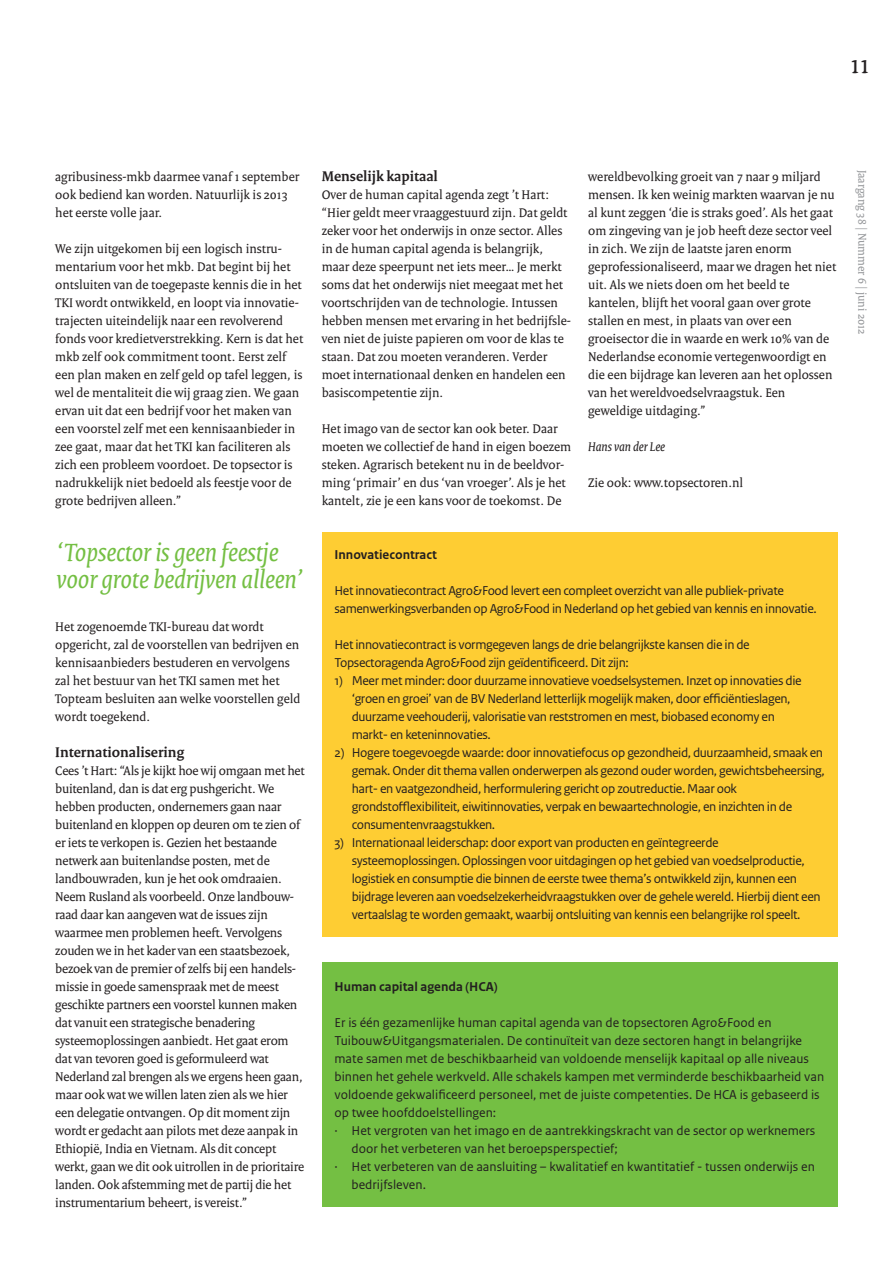
<style>
.page{position:relative;width:893px;height:1263px;background:#fff}
.page>*{position:absolute;margin:0;border:0;box-sizing:border-box;transform-origin:0 0}
.t1{font:italic 27px/27px "Rijksoverheid Serif";color:#74bf43}
.t2{font:27px "Rijksoverheid Serif";color:#231f20}
.t3{font:700 15px "Rijksoverheid Serif";color:#231f20}
.t4{font:13.5px/18px "Rijksoverheid Serif";color:#231f20}
.t5{font:13.5px/18px "Rijksoverheid Sans Text";letter-spacing:-.03em;color:#231f20}
.t6{font:13.5px "Rijksoverheid Sans Text";color:#231f20}
.t7{font:700 13.5px "Rijksoverheid Sans Text";color:#231f20}
.t8{font:italic 13.5px "Rijksoverheid Serif";color:#231f20}
.t9{font:12px "Rijksoverheid Serif";color:#939598}
</style>
<div class="page">
<div style="left:322px;top:532px;width:516px;height:405px;background:#fecd33"></div>
<div style="left:322px;top:962px;width:516px;height:245px;background:#74bf43"></div>
<h1 class="t2" style="left:850px;top:48px;width:21px">11</h1>
<p class="t4" style="left:55px;top:168px;width:246px">agribusiness-mkb daarmee vanaf 1 september ook bediend kan worden. Natuurlijk is 2013 het eerste volle jaar.</p>
<p class="t4" style="left:55px;top:240px;width:249px">We zijn uitgekomen bij een logisch instru&shy;mentarium voor het mkb. Dat begint bij het ontsluiten van de toegepaste kennis die in het TKI wordt ontwikkeld, en loopt via innovatie&shy;trajecten uiteindelijk naar een revolverend fonds voor kredietverstrekking. Kern is dat het mkb zelf ook commitment toont. Eerst zelf een plan maken en zelf geld op tafel leggen, is wel de mentaliteit die wij graag zien. We gaan ervan uit dat een bedrijf voor het maken van een voorstel zelf met een kennisaanbieder in zee gaat, maar dat het TKI kan faciliteren als zich een probleem voordoet. De topsector is nadrukkelijk niet bedoeld als feestje voor de grote bedrijven alleen.”</p>
<p class="t3" style="left:322px;top:167px;width:118px">Menselijk kapitaal</p>
<p class="t4" style="left:322px;top:186px;width:251px">Over de human capital agenda zegt ’t Hart: “Hier geldt meer vraaggestuurd zijn. Dat geldt zeker voor het onderwijs in onze sector. Alles in de human capital agenda is belangrijk, maar deze speerpunt net iets meer… Je merkt soms dat het onderwijs niet meegaat met het voortschrijden van de technologie. Intussen hebben mensen met ervaring in het bedrijfsle&shy;ven niet de juiste papieren om voor de klas te staan. Dat zou moeten veranderen. Verder moet internationaal denken en handelen een basiscompetentie zijn.</p>
<p class="t4" style="left:322px;top:420px;width:251px">Het imago van de sector kan ook beter. Daar moeten we collectief de hand in eigen boezem steken. Agrarisch betekent nu in de beeldvor&shy;ming ‘primair’ en dus ‘van vroeger’. Als je het kantelt, zie je een kans voor de toekomst. De</p>
<p class="t4" style="left:588px;top:168px;width:249px">wereldbevolking groeit van 7 naar 9 miljard mensen. Ik ken weinig markten waarvan je nu al kunt zeggen ‘die is straks goed’. Als het gaat om zingeving van je job heeft deze sector veel in zich. We zijn de laatste jaren enorm geprofessionaliseerd, maar we dragen het niet uit. Als we niets doen om het beeld te kantelen, blijft het vooral gaan over grote stallen en mest, in plaats van over een groeisector die in waarde en werk 10% van de Nederlandse economie vertegenwoordigt en die een bijdrage kan leveren aan het oplossen van het wereldvoedselvraagstuk. Een geweldige uitdaging.”</p>
<p class="t8" style="left:588px;top:439px;width:78px">Hans van der Lee</p>
<p class="t4" style="left:588px;top:474px;width:156px">Zie ook: www.topsectoren.nl</p>
<h1 class="t1" style="left:56px;top:538px;width:248px">‘Topsector is geen feestje voor grote bedrijven alleen’</h1>
<p class="t7" style="left:334px;top:547px;width:104px">Innovatiecontract</p>
<p class="t5" style="left:334px;top:582px;width:484px">Het innovatiecontract Agro&amp;Food levert een compleet overzicht van alle publiek-private samenwerkingsverbanden op Agro&amp;Food in Nederland op het gebied van kennis en innovatie.</p>
<p class="t5" style="left:334px;top:636px;width:417px">Het innovatiecontract is vormgegeven langs de drie belangrijkste kansen die in de<br>Topsectoragenda Agro&amp;Food zijn geïdentificeerd. Dit zijn:</p>
<p class="t5" style="left:352px;top:672px;width:451px;text-indent:-17px">1) Meer met minder: door duurzame innovatieve voedselsystemen. Inzet op innovaties die ‘groen en groei’ van de BV Nederland letterlijk mogelijk maken, door efficiëntieslagen, duurzame veehouderij, valorisatie van reststromen en mest, biobased economy en markt- en keteninnovaties.</p>
<p class="t5" style="left:352px;top:744px;width:475px;text-indent:-17px">2) Hogere toegevoegde waarde: door innovatiefocus op gezondheid, duurzaamheid, smaak en gemak. Onder dit thema vallen onderwerpen als gezond ouder worden, gewichtsbeheersing, hart- en vaatgezondheid, herformulering gericht op zoutreductie. Maar ook grondstofflexibiliteit, eiwitinnovaties, verpak en bewaartechnologie, en inzichten in de consumentenvraagstukken.</p>
<p class="t5" style="left:352px;top:834px;width:470px;text-indent:-17px">3) Internationaal leiderschap: door export van producten en geïntegreerde systeemoplossingen. Oplossingen voor uitdagingen op het gebied van voedselproductie, logistiek en consumptie die binnen de eerste twee thema’s ontwikkeld zijn, kunnen een bijdrage leveren aan voedselzekerheidvraagstukken over de gehele wereld. Hierbij dient een vertaalslag te worden gemaakt, waarbij ontsluiting van kennis een belangrijke rol speelt.</p>
<p class="t4" style="left:55px;top:618px;width:247px">Het zogenoemde TKI-bureau dat wordt opgericht, zal de voorstellen van bedrijven en kennisaanbieders bestuderen en vervolgens zal het bestuur van het TKI samen met het Topteam besluiten aan welke voorstellen geld wordt toegekend.</p>
<p class="t3" style="left:55px;top:743px;width:130px">Internationalisering</p>
<p class="t4" style="left:55px;top:762px;width:251px">Cees ’t Hart: “Als je kijkt hoe wij omgaan met het buitenland, dan is dat erg pushgericht. We hebben producten, ondernemers gaan naar buitenland en kloppen op deuren om te zien of er iets te verkopen is. Gezien het bestaande netwerk aan buitenlandse posten, met de landbouwraden, kun je het ook omdraaien.<br>Neem Rusland als voorbeeld. Onze landbouw&shy;raad daar kan aangeven wat de issues zijn waarmee men problemen heeft. Vervolgens zouden we in het kader van een staatsbezoek, bezoek van de premier of zelfs bij een handels&shy;missie in goede samenspraak met de meest geschikte partners een voorstel kunnen maken dat vanuit een strategische benadering systeemoplossingen aanbiedt. Het gaat erom dat van tevoren goed is geformuleerd wat Nederland zal brengen als we ergens heen gaan, maar ook wat we willen laten zien als we hier een delegatie ontvangen. Op dit moment zijn wordt er gedacht aan pilots met deze aanpak in Ethiopië, India en Vietnam. Als dit concept werkt, gaan we dit ook uitrollen in de prioritaire landen. Ook afstemming met de partij die het instrumentarium beheert, is vereist.”</p>
<p class="t7" style="left:334px;top:979px;width:165px">Human capital agenda (HCA)</p>
<p class="t6" style="left:334px;top:1015px;width:438px">Er is één gezamenlijke human capital agenda van de topsectoren Agro&amp;Food en</p>
<p class="t6" style="left:334px;top:1033px;width:469px">Tuibouw&amp;Uitgangsmaterialen. De continuïteit van deze sectoren hangt in belangrijke</p>
<p class="t6" style="left:334px;top:1051px;width:476px">mate samen met de beschikbaarheid van voldoende menselijk kapitaal op alle niveaus</p>
<p class="t6" style="left:334px;top:1069px;width:491px">binnen het gehele werkveld. Alle schakels kampen met verminderde beschikbaarheid van</p>
<p class="t6" style="left:334px;top:1087px;width:487px">voldoende gekwalificeerd personeel, met de juiste competenties. De HCA is gebaseerd is</p>
<p class="t6" style="left:334px;top:1105px;width:163px">op twee hoofddoelstellingen:</p>
<p class="t6" style="left:334px;top:1123px;width:482px">· Het vergroten van het imago en de aantrekkingskracht van de sector op werknemers</p>
<p class="t6" style="left:351px;top:1141px;width:268px">door het verbeteren van het beroepsperspectief;</p>
<p class="t6" style="left:334px;top:1159px;width:482px">· Het verbeteren van de aansluiting – kwalitatief en kwantitatief - tussen onderwijs en</p>
<p class="t6" style="left:351px;top:1177px;width:76px">bedrijfsleven.</p>
<p class="t9" style="left:869px;top:170px;width:167px;rotate:90deg">Jaargang 38 | Nummer 6 | juni 2012</p>
</div>
